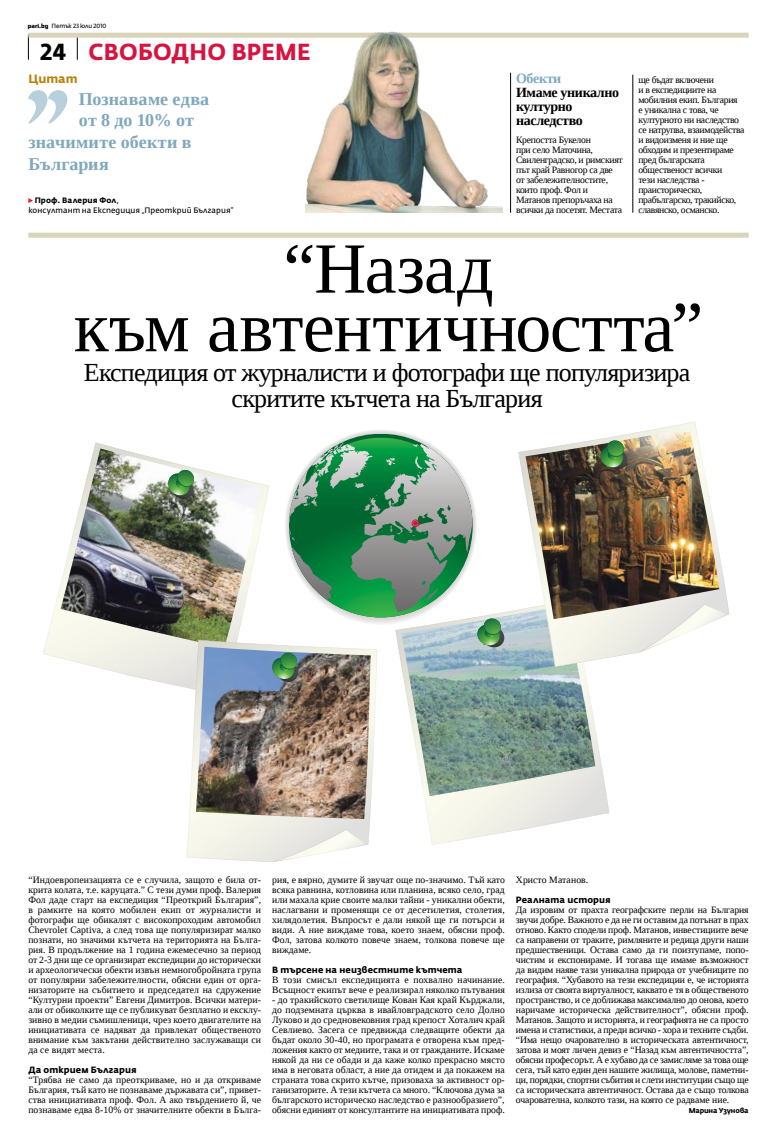
<style>
.page{position:relative;width:777px;height:1134px;background:#fff}
.page>*{position:absolute;margin:0;border:0;box-sizing:border-box;transform-origin:0 0}
.t1{font:72px/58.6px "Liberation Serif";letter-spacing:-.01em;color:#000;text-align:center}
.t2{font:26px/26.1px "Liberation Serif";letter-spacing:-.03em;color:#000;text-align:center}
.t3{font:700 23px "Fedra Sans Alt Pro";letter-spacing:.01em;color:#d71440;scale:.96 1}
.t4{font:700 18px "Liberation Serif";letter-spacing:.01em;color:#7fa8bc}
.t5{font:700 14px/14px "Liberation Serif";letter-spacing:-.025em;color:#000}
.t6{font:700 12px "Fedra Sans Alt Pro";color:#ba830d}
.t7{font:9.7px/10px "Liberation Serif";letter-spacing:-.03em;color:#000;text-align:justify}
.t8{font:9.7px/10px "Liberation Serif";letter-spacing:.01em;color:#000}
.t9{font:700 9px "Fedra Sans Alt Pro";letter-spacing:.01em;color:#000}
.t10{font:7.8px/10px "Fedra Sans Alt Pro";letter-spacing:.01em;color:#000}
.t11{font:700 7px "Fedra Sans Alt Pro";letter-spacing:-.025em;color:#000}
.t12{font:6px "Fedra Sans Alt Pro";letter-spacing:-.02em;color:#000}
.s1{font-family:"District";font-weight:500}
.s2{color:#000}
.s3{font-weight:700}
.s4{color:#7fa8bc}
</style>
<div class="page">
<svg style="left:28px;top:38px;width:1px;height:22px"></svg>
<svg style="left:77px;top:38px;width:1px;height:22px"></svg>
<div style="left:28px;top:33px;width:720px;height:5px;background:#d8d5b9"></div>
<hr style="left:510px;top:73px;width:1px;height:140px;background:#000">
<hr style="left:632px;top:75px;width:1px;height:138px;background:#000">
<div style="left:28px;top:233px;width:720px;height:5px;background:#d8d5b9"></div>
<svg style="left:28px;top:198px;width:5px;height:5px"></svg>
<svg style="left:28px;top:90px;width:39px;height:34px"></svg>
<svg style="left:289px;top:434px;width:184px;height:183px"></svg>
<svg style="left:289px;top:438px;width:170px;height:104px"></svg>
<svg style="left:395px;top:600px;width:214px;height:245px"></svg>
<img style="left:401px;top:605px;width:194px;height:191px">
<svg style="left:476px;top:617px;width:30px;height:32px"></svg>
<svg style="left:518px;top:422px;width:210px;height:245px"></svg>
<img style="left:525px;top:433px;width:194px;height:186px">
<svg style="left:639px;top:603px;width:90px;height:49px"></svg>
<svg style="left:599px;top:439px;width:30px;height:32px"></svg>
<svg style="left:43px;top:442px;width:226px;height:233px"></svg>
<img style="left:61px;top:448px;width:201px;height:200px">
<svg style="left:167px;top:469px;width:28px;height:31px"></svg>
<svg style="left:126px;top:674px;width:61px;height:14px"></svg>
<svg style="left:187px;top:640px;width:190px;height:222px"></svg>
<svg style="left:272px;top:829px;width:96px;height:33px"></svg>
<img style="left:196px;top:647px;width:175px;height:172px">
<svg style="left:271px;top:652px;width:29px;height:31px"></svg>
<svg style="left:516px;top:812px;width:93px;height:19px"></svg>
<div style="left:411px;top:519px;width:8px;height:8px;border:1px solid #d71440;border-radius:50%"></div>
<img style="left:305px;top:31px;width:198px;height:182px">
<p class="t12" style="left:28px;top:22px;width:80px"><span class="s1">pari.bg</span> Петък 23 юли 2010</p>
<p class="t3" style="left:40px;top:37px;width:284px"><span class="s2">24</span> Свободно време</p>
<p class="t6" style="left:28px;top:71px;width:51px">Цитат</p>
<p class="t4" style="left:79px;top:87px;width:132px">Познаваме едва</p>
<p class="t4" style="left:79px;top:108px;width:117px">от 8 до 10% от</p>
<p class="t4" style="left:28px;top:130px;width:165px">значимите обекти в</p>
<p class="t4" style="left:28px;top:152px;width:82px">България</p>
<p class="t10" style="left:28px;top:195px;width:206px;text-indent:6px"><span class="s3">Проф. Валерия Фол</span>,<br>консултант на Експедиция „Преоткрий България”</p>
<p class="t5" style="left:516px;top:71px;width:105px"><span class="s4">Обекти<br></span>Имаме уникално културно наследство</p>
<p class="t7" style="left:516px;top:134px;width:108px;text-align:left">Крепостта Букелон<br>при село Маточина,<br>Свиленградско, и римският път край Равногор са две от забележителностите, които проф. Фол и<br>Матанов препоръчаха на всички да посетят. Местата</p>
<p class="t7" style="left:638px;top:74px;width:108px;text-align:left">ще бъдат включени<br>и в експедициите на мобилния екип. България<br>е уникална с това, че културното ни наследство се натрупва, взаимодейства и видоизменя и ние ще обходим и презентираме пред българската общественост всички<br>тези наследства - праисторическо, прабългарско, тракийско, славянско, османско.</p>
<p class="t1" style="left:74px;top:239px;width:631px">“Назад<br>към автентичността”</p>
<p class="t2" style="left:84px;top:359px;width:608px">Експедиция от журналисти и фотографи ще популяризира скритите кътчета на България</p>
<p class="t7" style="left:28px;top:874px;width:234px">“Индоевропеизацията се е случила, защото е била от&shy;крита колата, т.е. каруцата.” С тези думи проф. Валерия Фол даде старт на експедиция “Преоткрий България”, в рамките на която мобилен екип от журналисти и фотографи ще обикалят с високопроходим автомобил Chevrolet Captiva, а след това ще популяризират малко познати, но значими кътчета на територията на Бълга&shy;рия. В продължение на 1 година ежемесечно за период от 2-3 дни ще се организират експедиции до исторически и археологически обекти извън немногобройната група от популярни забележителности, обясни един от орга&shy;низаторите на събитието и председател на сдружение “Културни проекти” Евгени Димитров. Всички матери&shy;али от обиколките ще се публикуват безплатно и ексклу&shy;зивно в медии съмишленици, чрез което двигателите на инициативата се надяват да привлекат общественото внимание към закътани действително заслужаващи си да се видят места.</p>
<p class="t9" style="left:28px;top:1064px;width:110px">Да открием България</p>
<p class="t7" style="left:28px;top:1074px;width:234px">“Трябва не само да преоткриваме, но и да откриваме България, тъй като не познаваме държавата си”, привет&shy;ства инициативата проф. Фол. А ако твърдението й, че познаваме едва 8-10% от значителните обекти в Бълга-</p>
<p class="t7" style="left:272px;top:874px;width:234px">рия, е вярно, думите й звучат още по-значимо. Тъй като всяка равнина, котловина или планина, всяко село, град или махала крие своите малки тайни - уникални обекти, наслагвани и променящи се от десетилетия, столетия, хилядолетия. Въпросът е дали някой ще ги потърси и види. А ние виждаме това, което знаем, обясни проф.<br>Фол, затова колкото повече знаем, толкова повече ще виждаме.</p>
<p class="t9" style="left:272px;top:964px;width:192px">В търсене на неизвестните кътчета</p>
<p class="t8" style="left:272px;top:974px;width:234px">В този смисъл експедицията е похвално начинание.<br>Всъщност екипът вече е реализирал няколко пътувания</p>
<p class="t7" style="left:272px;top:994px;width:234px">- до тракийското светилище Кован Кая край Кърджали, до подземната църква в ивайловградското село Долно Луково и до средновековния град крепост Хоталич край Севлиево. Засега се предвижда следващите обекти да бъдат около 30-40, но програмата е отворена към пред&shy;ложения както от медиите, така и от гражданите. Искаме някой да ни се обади и да каже колко прекрасно място има в неговата област, а ние да отидем и да покажем на страната това скрито кътче, призоваха за активност ор&shy;ганизаторите. А тези кътчета са много. “Ключова дума за българското историческо наследство е разнообразието”, обясни единият от консултантите на инициативата проф.</p>
<p class="t8" style="left:516px;top:874px;width:74px">Христо Матанов.</p>
<p class="t9" style="left:516px;top:894px;width:96px">Реалната история</p>
<p class="t7" style="left:516px;top:904px;width:234px">Да изровим от прахта географските перли на България звучи добре. Важното е да не ги оставим да потънат в прах отново. Както сподели проф. Матанов, инвестициите вече са направени от траките, римляните и редица други наши предшественици. Остава само да ги поизтупаме, попо&shy;чистим и експонираме. И тогава ще имаме възможност да видим наяве тази уникална природа от учебниците по география. “Хубавото на тези експедиции е, че историята излиза от своята виртуалност, каквато е тя в общественото пространство, и се доближава максимално до онова, което наричаме историческа действителност”, обясни проф.<br>Матанов. Защото и историята, и географията не са просто имена и статистики, а преди всичко - хора и техните съдби. “Има нещо очарователно в историческата автентичност, затова и моят личен девиз е “Назад към автентичността”, обясни професорът. А е хубаво да се замисляме за това още сега, тъй като един ден нашите жилища, молове, паметни&shy;ци, порядки, спортни събития и слети институции също ще са историческата автентичност. Остава да е също толкова очарователна, колкото тази, на която се радваме ниe.</p>
<p class="t11" style="left:689px;top:1106px;width:61px">Марина Узунова</p>
</div>
